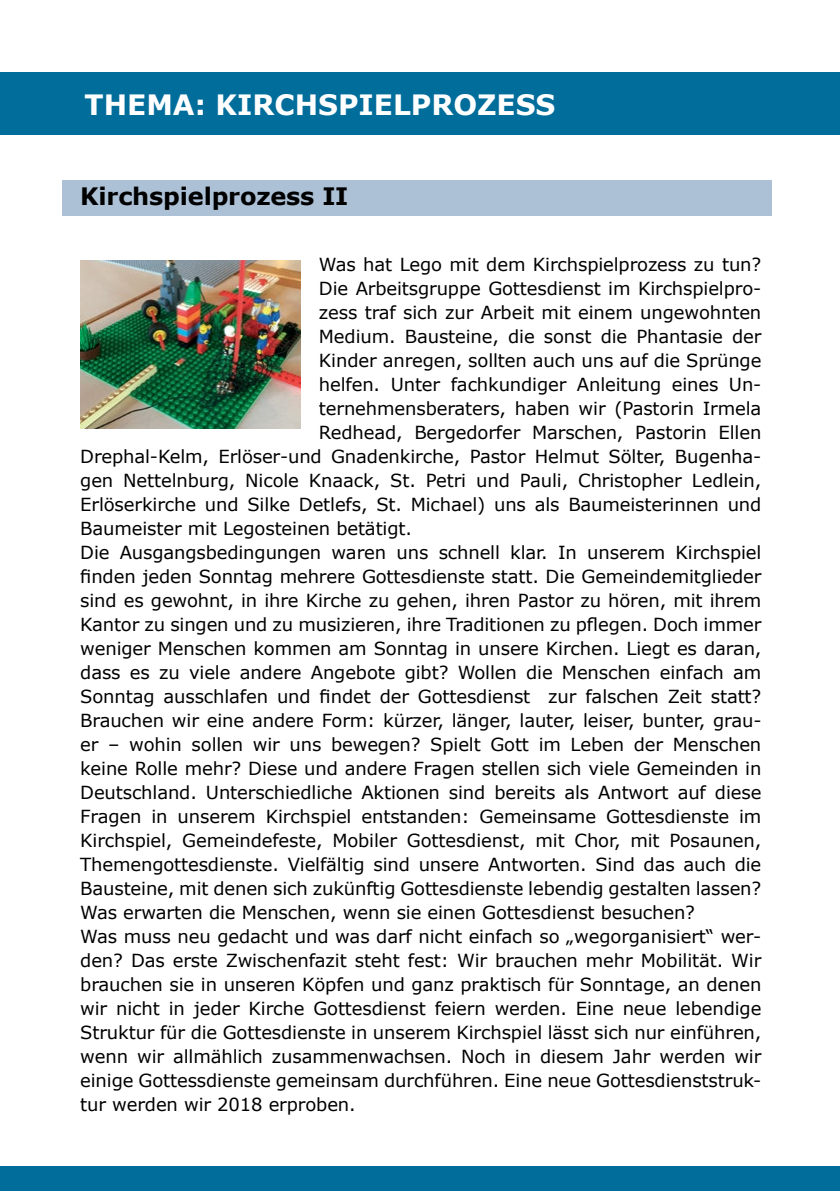
<style>
.page{position:relative;width:840px;height:1191px;background:#fff}
.page>*{position:absolute;margin:0;border:0;box-sizing:border-box;transform-origin:0 0}
.t1{font:700 28px "Verdana";color:#fff}
.t2{font:700 24px "Verdana";letter-spacing:-.01em;color:#000}
.t3{font:18px "Verdana";letter-spacing:-.01em;color:#000}
</style>
<div class="page">
<div style="left:0;top:1166px;width:839px;height:25px;background:#006d9b"></div>
<div style="left:0;top:72px;width:839px;height:62px;background:#006d9b"></div>
<hr style="left:839px;top:72px;width:1px;height:62px;background:#006d9b">
<div style="left:62px;top:180px;width:709px;height:35px;background:#adc1d6"></div>
<img style="left:80px;top:261px;width:220px;height:168px">
<h1 class="t1" style="left:85px;top:85px;width:43px">THEMA</h1>
<h1 class="t1" style="left:194px;top:85px;width:63px">: KIRCHSPIELPR</h1>
<h1 class="t1" style="left:453px;top:85px;width:63px">OZESS</h1>
<h2 class="t2" style="left:80px;top:179px;width:269px">KIRCHSPIELPROZESS II</h2>
<p class="t3" style="left:319px;top:252px;width:443px">Was hat Lego mit dem Kirchspielprozess zu tun?</p>
<p class="t3" style="left:319px;top:276px;width:443px">Die Arbeitsgruppe Gottesdienst im Kirchspielpro-</p>
<p class="t3" style="left:319px;top:300px;width:443px">zess traf sich zur Arbeit mit einem ungewohnten</p>
<p class="t3" style="left:319px;top:324px;width:443px">Medium. Bausteine, die sonst die Phantasie der</p>
<p class="t3" style="left:319px;top:348px;width:444px">Kinder anregen, sollten auch uns auf die Sprünge</p>
<p class="t3" style="left:319px;top:372px;width:444px">helfen. Unter fachkundiger Anleitung eines Un-</p>
<p class="t3" style="left:319px;top:396px;width:444px">ternehmensberaters, haben wir (Pastorin Irmela</p>
<p class="t3" style="left:319px;top:420px;width:443px">Redhead, Bergedorfer Marschen, Pastorin Ellen</p>
<p class="t3" style="left:80px;top:444px;width:682px">Drephal-Kelm, Erlöser-und Gnadenkirche, Pastor Helmut Sölter, Bugenha-</p>
<p class="t3" style="left:80px;top:468px;width:682px">gen Nettelnburg, N icole Knaack, St. Petri und Pauli, Christopher Ledlein,</p>
<p class="t3" style="left:80px;top:492px;width:682px">Erlöserkirche und Silke Detlefs, St. Michael) uns als Baumeisterinnen und</p>
<p class="t3" style="left:80px;top:516px;width:333px">Baumeister mit Legosteinen betätigt.</p>
<p class="t3" style="left:80px;top:540px;width:682px">Die Ausgangsbedingungen waren uns schnell klar. In unserem Kirchspiel</p>
<p class="t3" style="left:80px;top:564px;width:682px">finden jeden Sonntag mehrere Gottesdienste statt. Die Gemeindemitglieder</p>
<p class="t3" style="left:80px;top:588px;width:682px">sind es gewohnt, in ihre Kirche zu gehen, ihren Pastor zu hören, mit ihrem</p>
<p class="t3" style="left:80px;top:612px;width:682px">Kantor zu singen und zu musizieren, ihre Traditionen zu pflegen. Doch immer</p>
<p class="t3" style="left:80px;top:636px;width:682px">weniger Menschen kommen am Sonntag in unsere Kirchen. Liegt es daran,</p>
<p class="t3" style="left:80px;top:660px;width:682px">dass es zu viele andere Angebote gibt? Wollen die Menschen einfach am</p>
<p class="t3" style="left:80px;top:684px;width:682px">Sonntag ausschlafen und findet der Gottesdienst zur falschen Zeit statt?</p>
<p class="t3" style="left:80px;top:708px;width:682px">Brauchen wir eine andere Form: kürzer, länger, lauter, leiser, bunter, grau-</p>
<p class="t3" style="left:80px;top:732px;width:682px">er – wohin sollen wir uns bewegen? Spielt Gott im Leben der Menschen</p>
<p class="t3" style="left:80px;top:756px;width:682px">keine Rolle mehr? Diese und andere Fragen stellen sich viele Gemeinden in</p>
<p class="t3" style="left:80px;top:780px;width:682px">Deutschland. Unterschiedliche Aktionen sind bereits als Antwort auf diese</p>
<p class="t3" style="left:80px;top:804px;width:682px">Fragen in unserem Kirchspiel entstanden: Gemeinsame Gottesdienste im</p>
<p class="t3" style="left:80px;top:828px;width:682px">Kirchspiel, Gemeindefeste, Mobiler Gottesdienst, mit Chor, mit Posaunen,</p>
<p class="t3" style="left:80px;top:852px;width:682px">Themengottesdienste. Vielfältig sind unsere Antworten. Sind das auch die</p>
<p class="t3" style="left:80px;top:876px;width:682px">Bausteine, mit denen sich zukünftig Gottesdienste lebendig gestalten lassen?</p>
<p class="t3" style="left:80px;top:900px;width:616px">Was erwarten die Menschen, wenn sie einen Gottesdienst besuchen?</p>
<p class="t3" style="left:80px;top:924px;width:682px">Was muss neu gedacht und was darf nicht einfach so „wegorganisiert“ wer-</p>
<p class="t3" style="left:80px;top:948px;width:682px">den? Das erste Zwischenfazit steht fest: Wir brauchen mehr Mobilität. Wir</p>
<p class="t3" style="left:80px;top:972px;width:682px">brauchen sie in unseren Köpfen und ganz praktisch für Sonntage, an denen</p>
<p class="t3" style="left:80px;top:996px;width:682px">wir nicht in jeder Kirche Gottesdienst feiern werden. Eine neue lebendige</p>
<p class="t3" style="left:80px;top:1020px;width:682px">Struktur für die Gottesdienste in unserem Kirchspiel lässt sich nur einführen,</p>
<p class="t3" style="left:80px;top:1044px;width:682px">wenn wir allmählich zusammenwachsen. Noch in diesem Jahr werden wir</p>
<p class="t3" style="left:80px;top:1068px;width:682px">einige Gottessdienste gemeinsam durchführen. Eine neue Gottesdienststruk-</p>
<p class="t3" style="left:80px;top:1092px;width:277px">tur werden wir 2018 erproben.</p>
</div>
